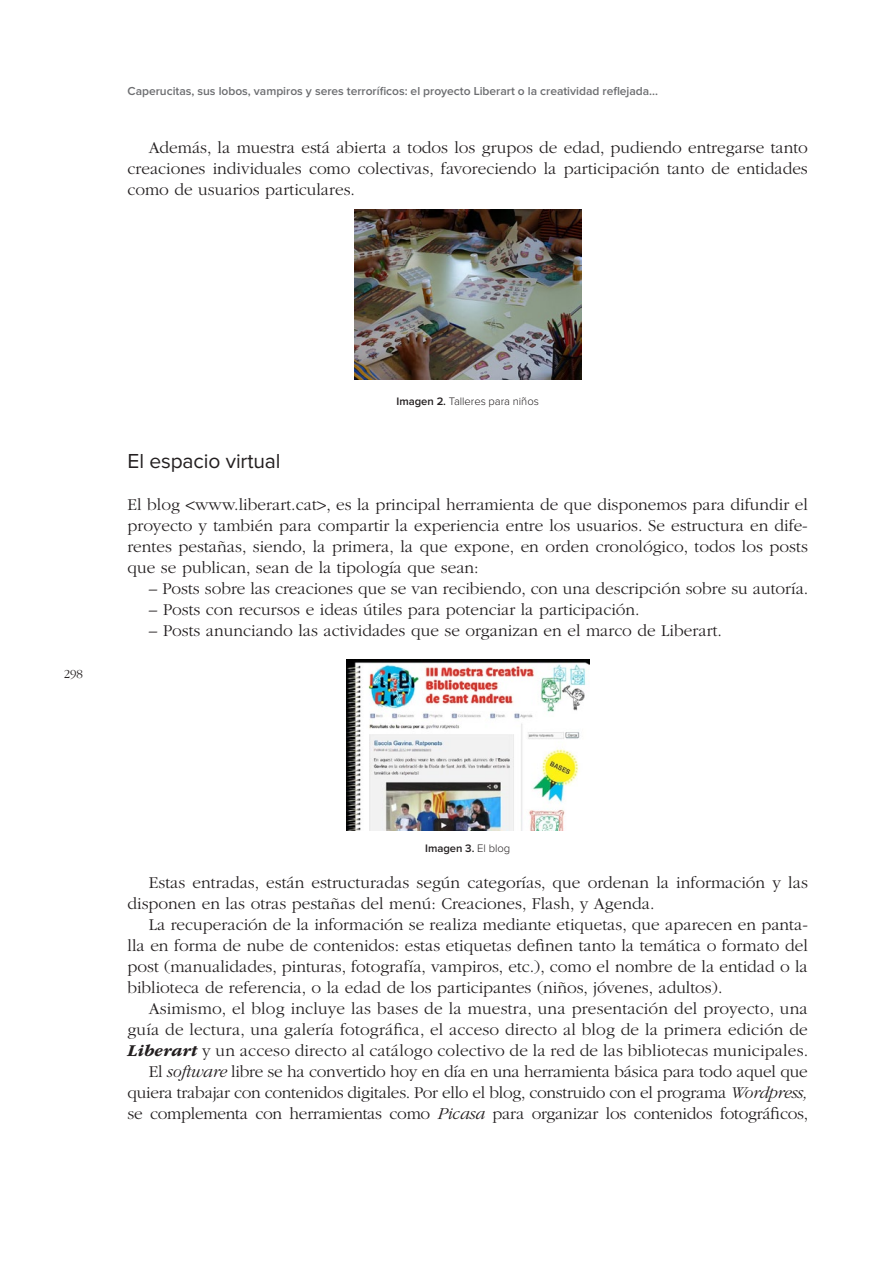
<style>
.page{position:relative;width:893px;height:1263px;background:#fff}
.page>*{position:absolute;margin:0;border:0;box-sizing:border-box;transform-origin:0 0}
.t1{font:21px "Proxima Nova";letter-spacing:-.005em;color:#231f20}
.t2{font:300 17.25px/21px "ITC Garamond Std";color:#231f20;text-align:justify}
.t3{font:300 12.75px "ITC Garamond Std";color:#231f20}
.t4{font:600 12px "Proxima Nova";color:#6c6d70}
.t5{font:300 11.25px "Proxima Nova";letter-spacing:-.005em;color:#231f20}
.t6{font:600 11.25px "Proxima Nova";letter-spacing:-.005em;color:#231f20}
.s1{font-weight:600}
.s2{font-weight:300}
.s3{font-weight:700;font-style:italic}
.s4{font-style:italic}
</style>
<div class="page">
<img style="left:354px;top:209px;width:228px;height:171px">
<img style="left:347px;top:660px;width:242px;height:171px">
<p class="t4" style="left:128px;top:85px;width:532px">Caperucitas, sus lobos, vampiros y seres terroríficos: el proyecto Liberart o la creatividad reflejada...</p>
<p class="t2" style="left:127px;top:137px;width:682px;text-indent:21px">Además, la muestra está abierta a todos los grupos de edad, pudiendo entregarse tanto creaciones individuales como colectivas, favoreciendo la participación tanto de entidades como de usuarios particulares.</p>
<p class="t3" style="left:64px;top:667px;width:21px">298</p>
<p class="t5" style="left:397px;top:396px;width:144px"><span class="s1">Imagen 2.</span> Talleres para niños</p>
<p class="t1" style="left:128px;top:451px;width:155px">El espacio virtual</p>
<p class="t2" style="left:127px;top:494px;width:682px">El blog &lt;www.liberart.cat&gt;, es la principal herramienta de que disponemos para difundir el proyecto y también para compartir la experiencia entre los usuarios. Se estructura en dife&shy;rentes pestañas, siendo, la primera, la que expone, en orden cronológico, todos los posts que se publican, sean de la tipología que sean:</p>
<p class="t2" style="left:149px;top:578px;width:661px">– Posts sobre las creaciones que se van recibiendo, con una descripción sobre su autoría.</p>
<p class="t2" style="left:149px;top:599px;width:492px">– Posts con recursos e ideas útiles para potenciar la participación.</p>
<p class="t2" style="left:149px;top:620px;width:575px">– Posts anunciando las actividades que se organizan en el marco de Liberart.</p>
<p class="t6" style="left:425px;top:843px;width:86px">Imagen 3. <span class="s2">El blog</span></p>
<p class="t2" style="left:128px;top:872px;width:682px;text-indent:21px">Estas entradas, están estructuradas según categorías, que ordenan la información y las disponen en las otras pestañas del menú: Creaciones, Flash, y Agenda.</p>
<p class="t2" style="left:127px;top:914px;width:682px;text-indent:21px">La recuperación de la información se realiza mediante etiquetas, que aparecen en panta&shy;lla en forma de nube de contenidos: estas etiquetas definen tanto la temática o formato del post (manualidades, pinturas, fotografía, vampiros, etc.), como el nombre de la entidad o la biblioteca de referencia, o la edad de los participantes (niños, jóvenes, adultos).</p>
<p class="t2" style="left:127px;top:998px;width:682px;text-align:right">Asimismo, el blog incluye las bases de la muestra, una presentación del proyecto, una guía de lectura, una galería fotográfica, el acceso directo al blog de la primera edición de <span class="s3">Liberart</span> y un acceso directo al catálogo colectivo de la red de las bibliotecas municipales.<br>El <span class="s4">software</span> libre se ha convertido hoy en día en una herramienta básica para todo aquel que quiera trabajar con contenidos digitales. Por ello el blog, construido con el programa <span class="s4">Wordpress, </span>se complementa con herramientas como <span class="s4">Picasa</span> para organizar los contenidos fotográficos,</p>
</div>
